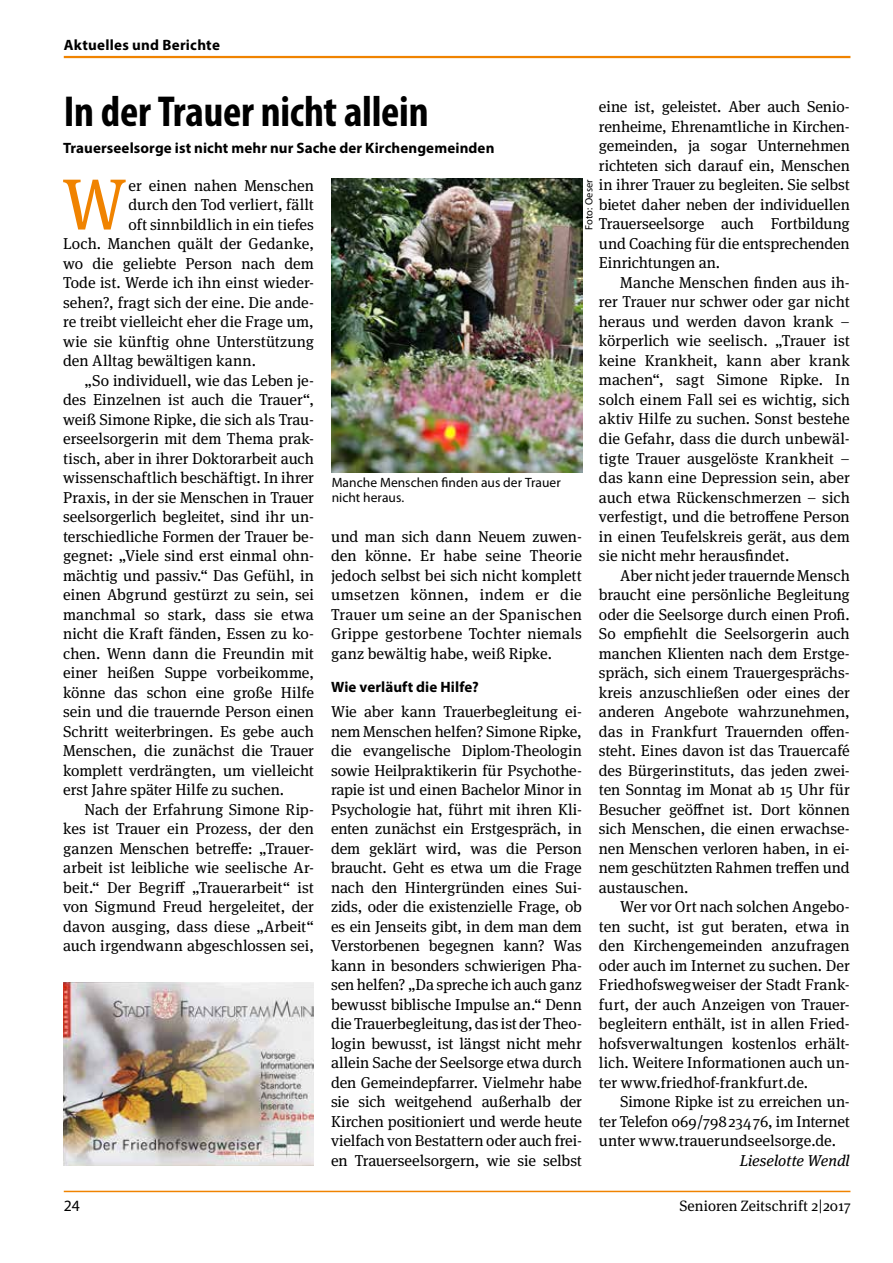
<style>
.page{position:relative;width:893px;height:1263px;background:#fff}
.page>*{position:absolute;margin:0;border:0;box-sizing:border-box;transform-origin:0 0}
.t1{font:72.3px "Meta Serif OT";color:#f08300}
.t2{font:700 condensed 43.5px "Myriad Pro";letter-spacing:-.005em;color:#000}
.t3{font:15.75px/19.5px "Meta Serif OT";color:#000;text-align:justify}
.t4{font:italic 15.75px "Meta Serif OT";color:#000}
.t5{font:15.75px "Myriad Pro";color:#000}
.t6{font:700 15px "Myriad Pro";letter-spacing:.005em;color:#000}
.t7{font:15px "Meta Serif OT";letter-spacing:.005em;color:#000}
.t8{font:13.5px/15px "Myriad Pro";letter-spacing:.005em;color:#000}
.t9{font:10.5px "Myriad Pro";letter-spacing:.01em;color:#000}
</style>
<div class="page">
<hr style="left:64px;top:56px;width:786px;height:2px;background:#f08300">
<hr style="left:64px;top:1191px;width:786px;height:1px;background:#f08300">
<img style="left:332px;top:178px;width:251px;height:295px">
<img style="left:63px;top:982px;width:251px;height:183px">
<p class="t6" style="left:64px;top:35px;width:158px">Aktuelles und Berichte</p>
<h2 class="t2" style="left:64px;top:84px;width:366px">In der Trauer nicht allein</h2>
<p class="t3" style="left:599px;top:98px;width:252px">eine ist, geleistet. Aber auch Senio&shy;renheime, Ehrenamtliche in Kirchen&shy;gemeinden, ja sogar Unternehmen richteten sich darauf ein, Menschen in ihrer Trauer zu begleiten. Sie selbst bietet daher neben der individuellen Trauerseelsorge auch Fortbildung und Coaching für die entsprechenden Einrichtungen an.</p>
<p class="t3" style="left:599px;top:273px;width:252px;text-indent:21px">Manche Menschen finden aus ih&shy;rer Trauer nur schwer oder gar nicht heraus und werden davon krank – körperlich wie seelisch. „Trauer ist keine Krankheit, kann aber krank machen“, sagt Simone Ripke. In solch einem Fall sei es wichtig, sich aktiv Hilfe zu suchen. Sonst bestehe die Gefahr, dass die durch unbewäl&shy;tigte Trauer ausgelöste Krankheit – das kann eine Depression sein, aber auch etwa Rückenschmerzen – sich verfestigt, und die betroffene Person in einen Teufelskreis gerät, aus dem sie nicht mehr herausfindet.</p>
<p class="t3" style="left:599px;top:566px;width:252px;text-indent:21px">Aber nicht jeder trauernde Mensch braucht eine persönliche Begleitung oder die Seelsorge durch einen Profi.<br>So empfiehlt die Seelsorgerin auch manchen Klienten nach dem Erstge&shy;spräch, sich einem Trauergesprächs&shy;kreis anzuschließen oder eines der anderen Angebote wahrzunehmen, das in Frankfurt Trauernden offen&shy;steht. Eines davon ist das Trauercafé des Bürgerinstituts, das jeden zwei&shy;ten Sonntag im Monat ab 15 Uhr für Besucher geöffnet ist. Dort können sich Menschen, die einen erwachse&shy;nen Menschen verloren haben, in ei&shy;nem geschützten Rahmen treffen und austauschen.</p>
<p class="t3" style="left:599px;top:897px;width:252px;text-indent:21px">Wer vor Ort nach solchen Angebo&shy;ten sucht, ist gut beraten, etwa in den Kirchengemeinden anzufragen oder auch im Internet zu suchen. Der Friedhofswegweiser der Stadt Frank&shy;furt, der auch Anzeigen von Trauer&shy;begleitern enthält, ist in allen Fried&shy;hofsverwaltungen kostenlos erhält&shy;lich. Weitere Informationen auch un&shy;ter www.friedhof-frankfurt.de.</p>
<p class="t3" style="left:599px;top:1092px;width:252px;text-indent:21px">Simone Ripke ist zu erreichen un&shy;ter Telefon 069/798 234 76, im Internet unter www.trauerundseelsorge.de.</p>
<p class="t4" style="left:740px;top:1151px;width:112px">Lieselotte Wendl</p>
<p class="t6" style="left:63px;top:138px;width:433px">Trauerseelsorge ist nicht mehr nur Sache der Kirchengemeinden</p>
<h1 class="t1" style="left:62px;top:163px;width:66px">W</h1>
<p class="t3" style="left:128px;top:176px;width:187px">er einen nahen Menschen</p>
<p class="t9" style="left:583px;top:230px;width:52px;rotate:-90deg">Foto: Oeser</p>
<p class="t3" style="left:128px;top:195px;width:187px">durch den Tod verliert, fällt</p>
<p class="t3" style="left:128px;top:215px;width:187px">oft sinnbildlich in ein tiefes</p>
<p class="t3" style="left:63px;top:234px;width:252px">Loch. Manchen quält der Gedanke,</p>
<p class="t3" style="left:63px;top:254px;width:252px">wo die geliebte Person nach dem</p>
<p class="t3" style="left:63px;top:273px;width:252px">Tode ist. Werde ich ihn einst wieder-</p>
<p class="t3" style="left:63px;top:293px;width:252px">sehen?, fragt sich der eine. Die ande-</p>
<p class="t3" style="left:63px;top:312px;width:252px">re treibt vielleicht eher die Frage um,</p>
<p class="t3" style="left:63px;top:332px;width:252px">wie sie künftig ohne Unterstützung</p>
<p class="t3" style="left:63px;top:351px;width:194px">den Alltag bewältigen kann.</p>
<p class="t3" style="left:84px;top:371px;width:231px">„So individuell, wie das Leben je-</p>
<p class="t3" style="left:63px;top:390px;width:252px">des Einzelnen ist auch die Trauer“,</p>
<p class="t3" style="left:63px;top:410px;width:252px">weiß Simone Ripke, die sich als Trau-</p>
<p class="t3" style="left:63px;top:429px;width:252px">erseelsorgerin mit dem Thema prak-</p>
<p class="t3" style="left:63px;top:449px;width:252px">tisch, aber in ihrer Doktorarbeit auch</p>
<p class="t3" style="left:63px;top:468px;width:252px">wissenschaftlich beschäftigt. In ihrer</p>
<p class="t3" style="left:63px;top:488px;width:252px">Praxis, in der sie Menschen in Trauer</p>
<p class="t3" style="left:63px;top:507px;width:252px">seelsorgerlich begleitet, sind ihr un-</p>
<p class="t3" style="left:63px;top:527px;width:252px">terschiedliche Formen der Trauer be-</p>
<p class="t3" style="left:63px;top:546px;width:252px">gegnet: „Viele sind erst einmal ohn-</p>
<p class="t3" style="left:63px;top:566px;width:252px">mächtig und passiv.“ Das Gefühl, in</p>
<p class="t3" style="left:63px;top:585px;width:252px">einen Abgrund gestürzt zu sein, sei</p>
<p class="t3" style="left:63px;top:605px;width:252px">manchmal so stark, dass sie etwa</p>
<p class="t3" style="left:63px;top:624px;width:252px">nicht die Kraft fänden, Essen zu ko-</p>
<p class="t3" style="left:63px;top:644px;width:252px">chen. Wenn dann die Freundin mit</p>
<p class="t3" style="left:63px;top:663px;width:252px">einer heißen Suppe vorbeikomme,</p>
<p class="t3" style="left:63px;top:683px;width:252px">könne das schon eine große Hilfe</p>
<p class="t3" style="left:63px;top:702px;width:252px">sein und die trauernde Person einen</p>
<p class="t3" style="left:63px;top:722px;width:252px">Schritt weiterbringen. Es gebe auch</p>
<p class="t3" style="left:63px;top:741px;width:252px">Menschen, die zunächst die Trauer</p>
<p class="t3" style="left:63px;top:761px;width:252px">komplett verdrängten, um vielleicht</p>
<p class="t3" style="left:63px;top:780px;width:223px">erst Jahre später Hilfe zu suchen.</p>
<p class="t3" style="left:84px;top:800px;width:231px">Nach der Erfahrung Simone Rip-</p>
<p class="t3" style="left:63px;top:819px;width:252px">kes ist Trauer ein Prozess, der den</p>
<p class="t3" style="left:63px;top:839px;width:252px">ganzen Menschen betreffe: „Trauer-</p>
<p class="t3" style="left:63px;top:858px;width:252px">arbeit ist leibliche wie seelische Ar-</p>
<p class="t3" style="left:63px;top:878px;width:252px">beit.“ Der Begriff „Trauerarbeit“ ist</p>
<p class="t3" style="left:63px;top:897px;width:252px">von Sigmund Freud hergeleitet, der</p>
<p class="t3" style="left:63px;top:917px;width:252px">davon ausging, dass diese „Arbeit“</p>
<p class="t3" style="left:63px;top:936px;width:252px">auch irgendwann abgeschlossen sei,</p>
<p class="t8" style="left:332px;top:475px;width:231px">Manche Menschen finden aus der Trauer nicht heraus.</p>
<p class="t3" style="left:331px;top:527px;width:252px">und man sich dann Neuem zuwen&shy;den könne. Er habe seine Theorie jedoch selbst bei sich nicht komplett umsetzen können, indem er die Trauer um seine an der Spanischen Grippe gestorbene Tochter niemals ganz bewältig habe, weiß Ripke.</p>
<p class="t6" style="left:331px;top:677px;width:149px">Wie verläuft die Hilfe?</p>
<p class="t3" style="left:331px;top:702px;width:252px">Wie aber kann Trauerbegleitung ei&shy;nem Menschen helfen? Simone Ripke, die evangelische Diplom-Theologin sowie Heilpraktikerin für Psychothe&shy;rapie ist und einen Bachelor Minor in Psychologie hat, führt mit ihren Kli&shy;enten zunächst ein Erstgespräch, in dem geklärt wird, was die Person braucht. Geht es etwa um die Frage nach den Hintergründen eines Sui&shy;zids, oder die existenzielle Frage, ob es ein Jenseits gibt, in dem man dem Verstorbenen begegnen kann? Was kann in besonders schwierigen Pha&shy;sen helfen? „Da spreche ich auch ganz bewusst biblische Impulse an.“ Denn die Trauerbegleitung, das ist der Theo&shy;login bewusst, ist längst nicht mehr allein Sache der Seelsorge etwa durch den Gemeindepfarrer. Vielmehr habe sie sich weitgehend außerhalb der Kirchen positioniert und werde heute vielfach von Bestattern oder auch frei&shy;en Trauerseelsorgern, wie sie selbst</p>
<p class="t5" style="left:64px;top:1197px;width:18px">24</p>
<p class="t7" style="left:679px;top:1197px;width:173px">Senioren Zeitschrift 2|2017</p>
</div>
